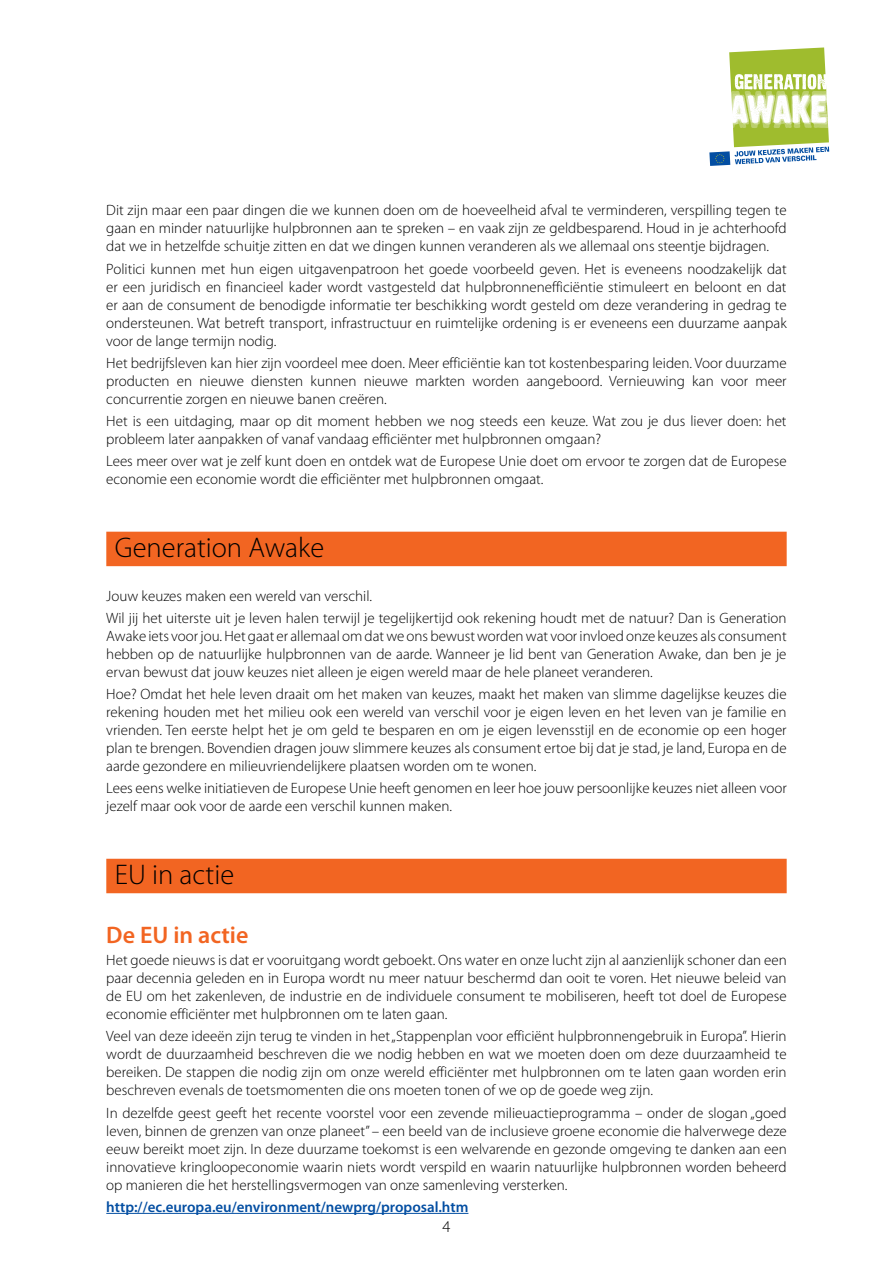
<style>
.page{position:relative;width:893px;height:1263px;background:#fff}
.page>*{position:absolute;margin:0;border:0;box-sizing:border-box;transform-origin:0 0}
.t1{font:300 28.5px "Myriad Pro";color:#000}
.t2{font:600 24px "Myriad Pro";color:#f26522}
.t3{font:300 16.5px "Myriad Pro";color:#000}
.t4{font:300 15px/18px "Myriad Pro";color:#000;text-align:justify}
.t5{font:600 15px "Myriad Pro";color:#034ea2}
</style>
<div class="page">
<svg style="left:709px;top:47px;width:120px;height:119px"></svg>
<div style="left:106px;top:532px;width:681px;height:34px;background:#f26522"></div>
<div style="left:106px;top:859px;width:681px;height:34px;background:#f26522"></div>
<hr style="left:106px;top:1213px;width:362px;height:1px;background:#034ea2">
<p class="t4" style="left:106px;top:202px;width:682px">Dit zijn maar een paar dingen die we kunnen doen om de hoeveelheid afval te verminderen, verspilling tegen te gaan en minder natuurlijke hulpbronnen aan te spreken – en vaak zijn ze geldbesparend. Houd in je achterhoofd dat we in hetzelfde schuitje zitten en dat we dingen kunnen veranderen als we allemaal ons steentje bijdragen.</p>
<p class="t4" style="left:106px;top:260px;width:682px">Politici kunnen met hun eigen uitgavenpatroon het goede voorbeeld geven. Het is eveneens noodzakelijk dat er een juridisch en financieel kader wordt vastgesteld dat hulpbronnenefficiëntie stimuleert en beloont en dat er aan de consument de benodigde informatie ter beschikking wordt gesteld om deze verandering in gedrag te ondersteunen. Wat betreft transport, infrastructuur en ruimtelijke ordening is er eveneens een duurzame aanpak voor de lange termijn nodig.</p>
<p class="t4" style="left:106px;top:354px;width:682px">Het bedrijfsleven kan hier zijn voordeel mee doen. Meer efficiëntie kan tot kostenbesparing leiden. Voor duurzame producten en nieuwe diensten kunnen nieuwe markten worden aangeboord. Vernieuwing kan voor meer concurrentie zorgen en nieuwe banen creëren.</p>
<p class="t4" style="left:106px;top:412px;width:682px">Het is een uitdaging, maar op dit moment hebben we nog steeds een keuze. Wat zou je dus liever doen: het probleem later aanpakken of vanaf vandaag efficiënter met hulpbronnen omgaan?</p>
<p class="t4" style="left:106px;top:453px;width:682px">Lees meer over wat je zelf kunt doen en ontdek wat de Europese Unie doet om ervoor te zorgen dat de Europese economie een economie wordt die efficiënter met hulpbronnen omgaat.</p>
<h1 class="t1" style="left:115px;top:532px;width:211px">Generation Awake</h1>
<p class="t4" style="left:106px;top:585px;width:682px;line-height:22.2px">Jouw keuzes maken een wereld van verschil.<br>Wil jij het uiterste uit je leven halen terwijl je tegelijkertijd ook rekening houdt met de natuur? Dan is Generation</p>
<p class="t4" style="left:106px;top:627px;width:682px">Awake iets voor jou. Het gaat er allemaal om dat we ons bewust worden wat voor invloed onze keuzes als consument hebben op de natuurlijke hulpbronnen van de aarde. Wanneer je lid bent van Generation Awake, dan ben je je ervan bewust dat jouw keuzes niet alleen je eigen wereld maar de hele planeet veranderen.</p>
<p class="t4" style="left:106px;top:685px;width:682px">Hoe? Omdat het hele leven draait om het maken van keuzes, maakt het maken van slimme dagelijkse keuzes die rekening houden met het milieu ook een wereld van verschil voor je eigen leven en het leven van je familie en vrienden. Ten eerste helpt het je om geld te besparen en om je eigen levensstijl en de economie op een hoger plan te brengen. Bovendien dragen jouw slimmere keuzes als consument ertoe bij dat je stad, je land, Europa en de aarde gezondere en milieuvriendelijkere plaatsen worden om te wonen.</p>
<p class="t4" style="left:106px;top:780px;width:682px">Lees eens welke initiatieven de Europese Unie heeft genomen en leer hoe jouw persoonlijke keuzes niet alleen voor jezelf maar ook voor de aarde een verschil kunnen maken.</p>
<h1 class="t1" style="left:115px;top:859px;width:121px">EU in actie</h1>
<h2 class="t2" style="left:106px;top:921px;width:144px">De EU in actie</h2>
<p class="t4" style="left:106px;top:951px;width:682px">Het goede nieuws is dat er vooruitgang wordt geboekt. Ons water en onze lucht zijn al aanzienlijk schoner dan een paar decennia geleden en in Europa wordt nu meer natuur beschermd dan ooit te voren. Het nieuwe beleid van de EU om het zakenleven, de industrie en de individuele consument te mobiliseren, heeft tot doel de Europese economie efficiënter met hulpbronnen om te laten gaan.</p>
<p class="t4" style="left:106px;top:1027px;width:682px">Veel van deze ideeën zijn terug te vinden in het „Stappenplan voor efficiënt hulpbronnengebruik in Europa”. Hierin wordt de duurzaamheid beschreven die we nodig hebben en wat we moeten doen om deze duurzaamheid te bereiken. De stappen die nodig zijn om onze wereld efficiënter met hulpbronnen om te laten gaan worden erin beschreven evenals de toetsmomenten die ons moeten tonen of we op de goede weg zijn.</p>
<p class="t4" style="left:106px;top:1104px;width:682px">In dezelfde geest geeft het recente voorstel voor een zevende milieuactieprogramma – onder de slogan „goed leven, binnen de grenzen van onze planeet” – een beeld van de inclusieve groene economie die halverwege deze eeuw bereikt moet zijn. In deze duurzame toekomst is een welvarende en gezonde omgeving te danken aan een innovatieve kringloopeconomie waarin niets wordt verspild en waarin natuurlijke hulpbronnen worden beheerd op manieren die het herstellingsvermogen van onze samenleving versterken.</p>
<p class="t5" style="left:106px;top:1198px;width:364px">http://ec.europa.eu/environment/newprg/proposal.htm</p>
<p class="t3" style="left:442px;top:1217px;width:10px">4</p>
</div>
